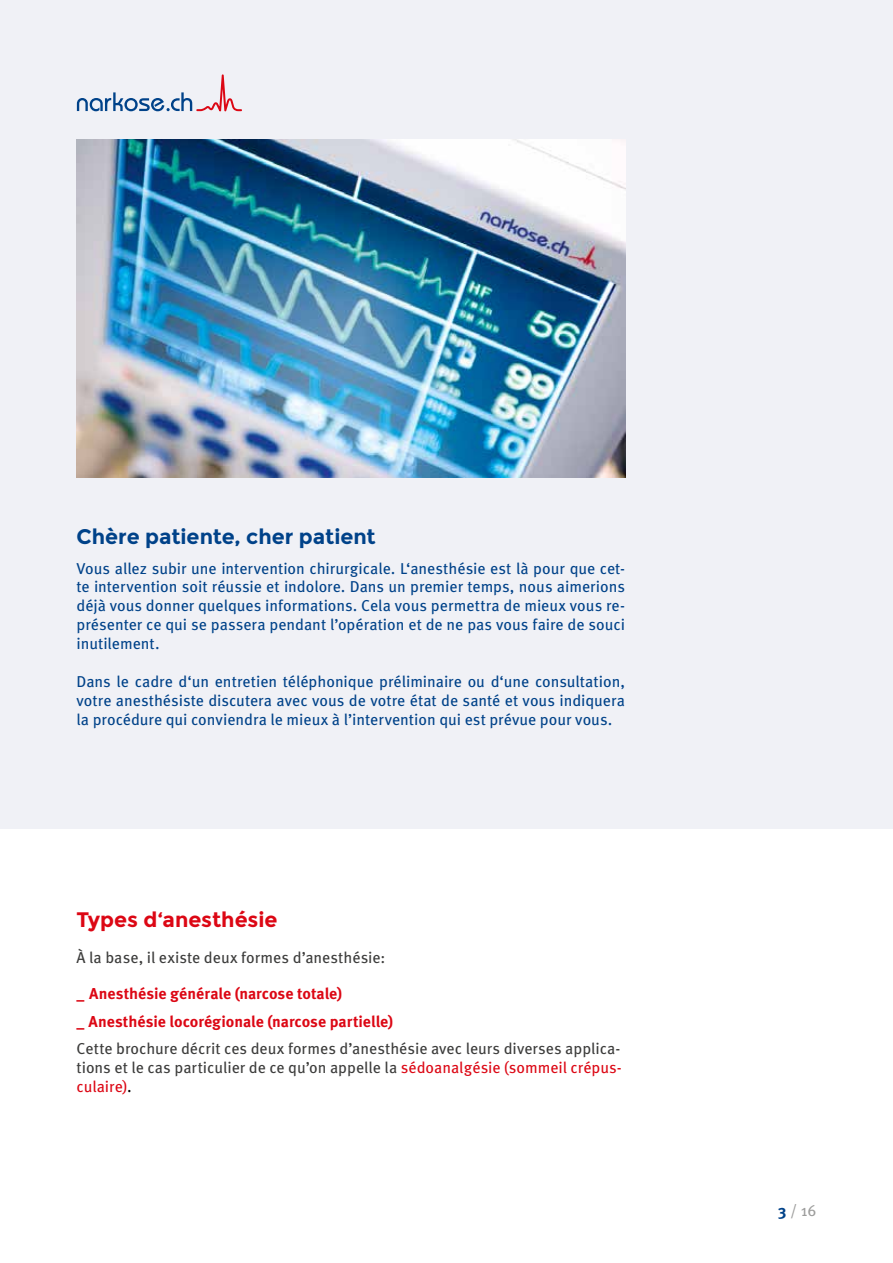
<style>
.page{position:relative;width:893px;height:1263px;background:#fff}
.page>*{position:absolute;margin:0;border:0;box-sizing:border-box;transform-origin:0 0}
.t1{font:700 21px "Montserrat";letter-spacing:-.005em;color:#004289}
.t2{font:700 21px "Montserrat";letter-spacing:-.005em;color:#dc0714}
.t3{font:15.75px/18.9px "Meta Pro";color:#004289;text-align:justify}
.t4{font:15.75px/18.9px "Meta Pro";color:#3c3c3b;text-align:justify}
.t5{font:700 15.75px/27.5px "Meta Pro";color:#dc0714}
.t6{font:15.75px "Meta Pro";color:#9d9d9c}
.s1{color:#dc0714}
.s2{color:#000}
.s3{font-weight:700;color:#004289}
</style>
<div class="page">
<div style="left:0;top:0;width:893px;height:829px;background:#f0f1f6"></div>
<img style="left:77px;top:139px;width:548px;height:338px">
<svg style="left:77px;top:74px;width:165px;height:37px"></svg>
<h1 class="t1" style="left:77px;top:524px;width:301px">Chère patiente, cher patient</h1>
<p class="t3" style="left:77px;top:558px;width:550px">Vous allez subir une intervention chirurgicale. L‘anesthésie est là pour que cet&shy;te intervention soit réussie et indolore. Dans un premier temps, nous aimerions déjà vous donner quelques informations. Cela vous permettra de mieux vous re&shy;présenter ce qui se passera pendant l’opération et de ne pas vous faire de souci inutilement.</p>
<p class="t3" style="left:77px;top:671px;width:550px">Dans le cadre d‘un entretien téléphonique préliminaire ou d‘une consultation, votre anesthésiste discutera avec vous de votre état de santé et vous indiquera la procédure qui conviendra le mieux à l’intervention qui est prévue pour vous.</p>
<h1 class="t2" style="left:77px;top:907px;width:202px">Types d‘anesthésie</h1>
<p class="t4" style="left:77px;top:947px;width:310px">À la base, il existe deux formes d’anesthésie:</p>
<p class="t5" style="left:77px;top:979px;width:318px">_ Anesthésie générale (narcose totale)<br>_ Anesthésie locorégionale (narcose partielle)</p>
<p class="t4" style="left:77px;top:1038px;width:547px">Cette brochure décrit ces deux formes d’anesthésie avec leurs diverses applica&shy;tions et le cas particulier de ce qu’on appelle la <span class="s1">sédoanalgésie (sommeil crépus&shy;culaire)</span><span class="s2">.</span></p>
<p class="t6" style="left:778px;top:1199px;width:40px"><span class="s3">3</span> / 16</p>
</div>
